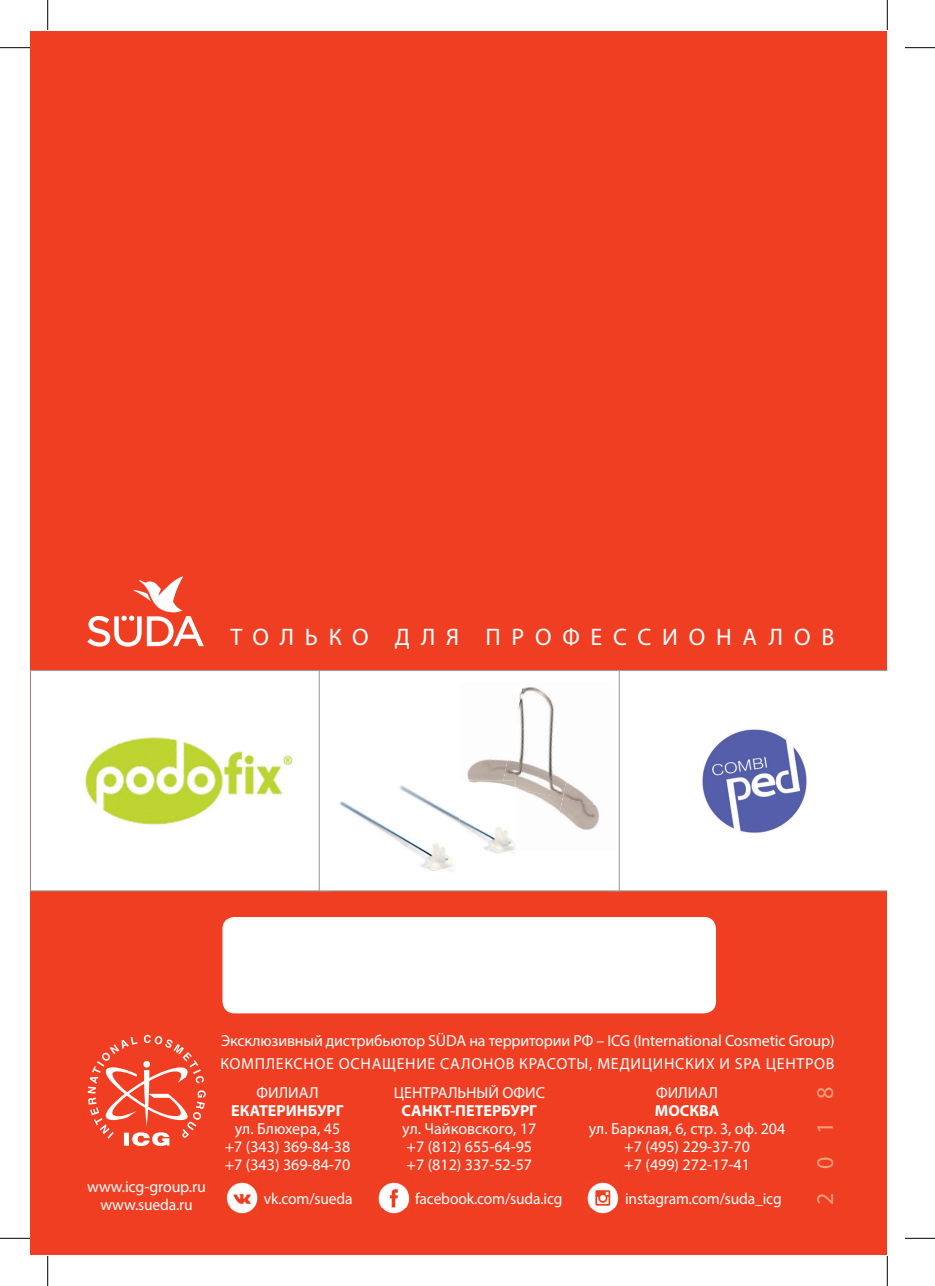
<style>
.page{position:relative;width:935px;height:1286px;background:#fff}
.page>*{position:absolute;margin:0;border:0;box-sizing:border-box;transform-origin:0 0}
.t1{font:24px "Myriad Pro";letter-spacing:.45em;color:#fff}
.t2{font:24px "Myriad Pro";color:#f79f7c}
.t3{font:16px/18px "Myriad Pro";color:#fff;text-align:center}
.t4{font:16px "Myriad Pro";letter-spacing:.04em;color:#fff}
.t5{font:700 16px "Myriad Pro";color:#fff}
</style>
<div class="page">
<div style="left:31px;top:31px;width:856px;height:1224px;background:#ef3e22"></div>
<div style="left:31px;top:671px;width:298px;height:220px;background:#fff"></div>
<div style="left:31px;top:670px;width:299px;height:221px;border:1px solid #939598"></div>
<div style="left:619px;top:670px;width:268px;height:221px;background:#fff"></div>
<div style="left:319px;top:670px;width:300px;height:221px;background:#fff"></div>
<svg style="left:88px;top:1035px;width:118px;height:111px"></svg>
<div style="left:222px;top:917px;width:494px;height:96px;background:#fff;border-radius:12px"></div>
<img style="left:85px;top:737px;width:208px;height:88px">
<div style="left:692px;top:724px;width:122px;height:115px;background:#fff"></div>
<img style="left:702px;top:729px;width:105px;height:104px">
<svg style="left:87px;top:576px;width:117px;height:71px"></svg>
<img style="left:337px;top:781px;width:178px;height:101px">
<div style="left:586px;top:683px;width:29px;height:56px;background:#fdfdfd"></div>
<img style="left:523px;top:683px;width:63px;height:56px">
<div style="left:459px;top:683px;width:64px;height:43px;background:#fdfdfd"></div>
<div style="left:575px;top:739px;width:40px;height:59px;background:#fdfdfd"></div>
<img style="left:515px;top:726px;width:60px;height:72px">
<img style="left:459px;top:715px;width:56px;height:135px">
<img style="left:562px;top:798px;width:53px;height:52px">
<img style="left:515px;top:789px;width:47px;height:61px">
<img style="left:459px;top:777px;width:17px;height:4px">
<img style="left:226px;top:1182px;width:32px;height:32px">
<img style="left:379px;top:1182px;width:29px;height:32px">
<img style="left:378px;top:1192px;width:32px;height:15px">
<img style="left:588px;top:1182px;width:29px;height:32px">
<img style="left:587px;top:1192px;width:32px;height:15px">
<hr style="left:0;top:47px;width:30px;height:1px;background:#000">
<hr style="left:904px;top:47px;width:30px;height:1px;background:#000">
<hr style="left:0;top:1238px;width:30px;height:1px;background:#000">
<hr style="left:904px;top:1238px;width:30px;height:1px;background:#000">
<hr style="left:47px;top:0;width:1px;height:30px;background:#000">
<hr style="left:47px;top:1256px;width:1px;height:30px;background:#000">
<hr style="left:886px;top:0;width:1px;height:30px;background:#000">
<hr style="left:886px;top:1256px;width:1px;height:30px;background:#000">
<h1 class="t1" style="left:231px;top:622px;width:605px">ТОЛЬКО ДЛЯ ПРОФЕССИОНАЛОВ</h1>
<p class="t3" style="left:87px;top:1178px;width:120px">www.icg-group.ru www.sueda.ru</p>
<p class="t3" style="left:221px;top:1031px;width:614px">Эксклюзивный дистрибьютор SÜDA на территории РФ – ICG (International Cosmetic Group)</p>
<p class="t3" style="left:394px;top:1084px;width:153px">ЦЕНТРАЛЬНЫЙ ОФИС</p>
<p class="t5" style="left:401px;top:1100px;width:137px">САНКТ-ПЕТЕРБУРГ</p>
<p class="t3" style="left:402px;top:1120px;width:136px;text-align:left">ул. Чайковского, 17 +7 (812) 655-64-95 +7 (812) 337-52-57</p>
<p class="t4" style="left:220px;top:1054px;width:615px">КОМПЛЕКСНОЕ ОСНАЩЕНИЕ САЛОНОВ КРАСОТЫ, МЕДИЦИНСКИХ И SPA ЦЕНТРОВ</p>
<p class="t3" style="left:256px;top:1084px;width:64px">ФИЛИАЛ</p>
<p class="t5" style="left:231px;top:1100px;width:114px">ЕКАТЕРИНБУРГ</p>
<p class="t3" style="left:225px;top:1120px;width:127px">ул. Блюхера, 45 +7 (343) 369-84-38 +7 (343) 369-84-70</p>
<p class="t3" style="left:656px;top:1084px;width:64px">ФИЛИАЛ</p>
<p class="t5" style="left:655px;top:1100px;width:66px">МОСКВА</p>
<p class="t3" style="left:588px;top:1120px;width:198px">ул. Барклая, 6, стр. 3, оф. 204 +7 (495) 229-37-70<br>+7 (499) 272-17-41</p>
<h1 class="t2" style="left:810px;top:1205px;width:120px;rotate:-90deg">2018</h1>
<p class="t3" style="left:264px;top:1189px;width:90px">vk.com/sueda</p>
<p class="t3" style="left:415px;top:1189px;width:149px">facebook.com/suda.icg</p>
<p class="t3" style="left:625px;top:1189px;width:158px">instagram.com/suda_icg</p>
</div>
